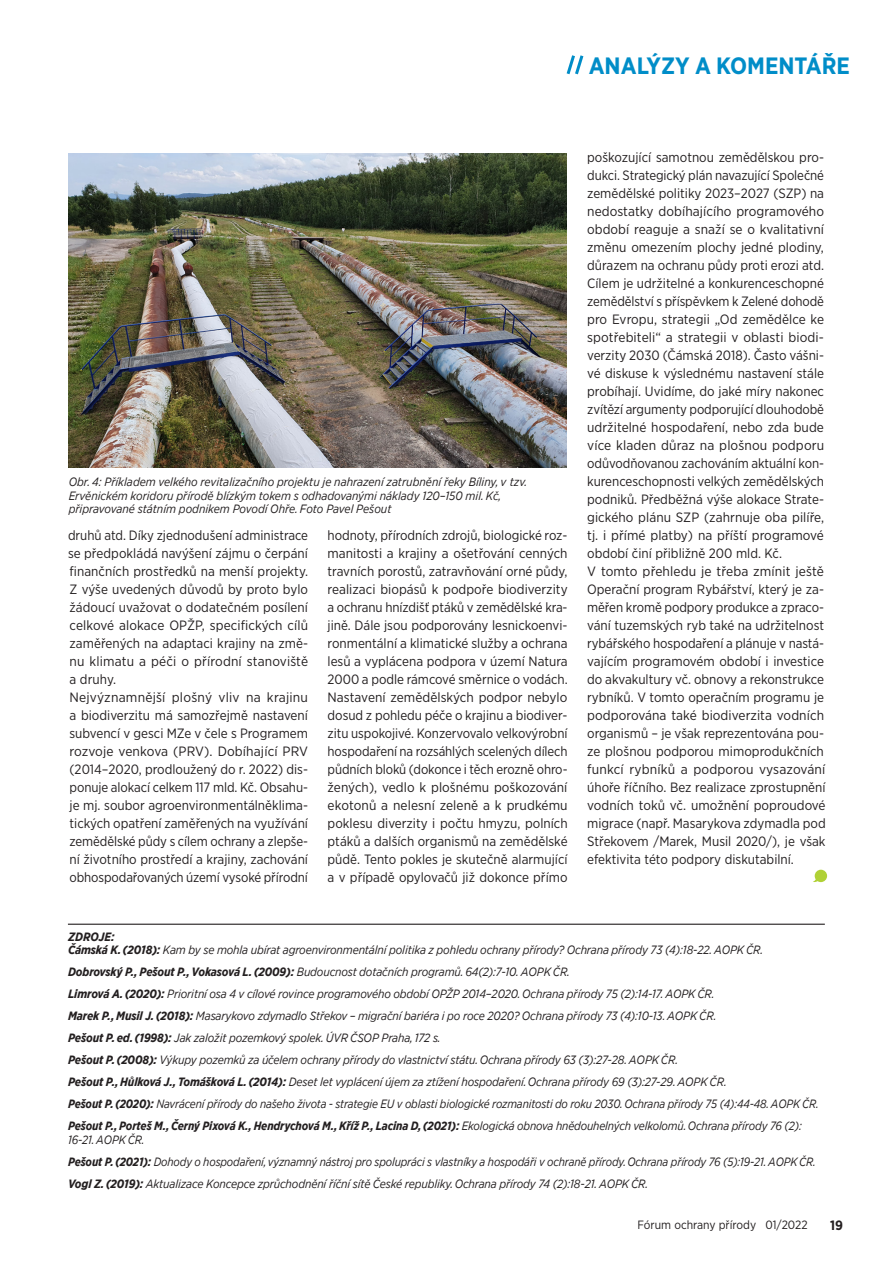
<style>
.page{position:relative;width:893px;height:1263px;background:#fff}
.page>*{position:absolute;margin:0;border:0;box-sizing:border-box;transform-origin:0 0}
.t1{font:700 23.55px "Gotham Narrow";color:#008dc8}
.t2{font:13.5px/18px "Gotham Narrow";color:#231f20;text-align:justify}
.t3{font:700 13.5px "Gotham Narrow";color:#231f20}
.t4{font:italic 12px/13.5px "Gotham Narrow";letter-spacing:-.01em;color:#231f20}
.t5{font:12px "Gotham Narrow";color:#231f20}
.s1{font-weight:700}
</style>
<div class="page">
<svg style="left:566px;top:55px;width:18px;height:20px"></svg>
<svg style="left:813px;top:870px;width:14px;height:12px"></svg>
<img style="left:69px;top:153px;width:498px;height:314px">
<hr style="left:68px;top:924px;width:757px;height:1px;background:#231f20">
<h1 class="t1" style="left:589px;top:51px;width:263px">ANALÝZY A KOMENTÁŘE</h1>
<p class="t4" style="left:69px;top:475px;width:460px">Obr. 4: Příkladem velkého revitalizačního projektu je nahrazení zatrubnění řeky Bíliny, v tzv.<br>Ervěnickém koridoru přírodě blízkým tokem s odhadovanými náklady 120–150 mil. Kč, připravované státním podnikem Povodí Ohře. Foto Pavel Pešout</p>
<p class="t2" style="left:68px;top:526px;width:242px">druhů atd. Díky zjednodušení administrace se předpokládá navýšení zájmu o čerpání finančních prostředků na menší projekty.<br>Z výše uvedených důvodů by proto bylo žádoucí uvažovat o dodatečném posílení celkové alokace OPŽP, specifických cílů zaměřených na adaptaci krajiny na změ&shy;nu klimatu a péči o přírodní stanoviště a druhy.</p>
<p class="t2" style="left:70px;top:688px;width:240px">Nejvýznamnější plošný vliv na krajinu a biodiverzitu má samozřejmě nastavení subvencí v gesci MZe v čele s Programem rozvoje venkova (PRV). Dobíhající PRV (2014–2020, prodloužený do r. 2022) dis&shy;ponuje alokací celkem 117 mld. Kč. Obsahu&shy;je mj. soubor agroenvironmentálněklima&shy;tických opatření zaměřených na využívání zemědělské půdy s cílem ochrany a zlepše&shy;ní životního prostředí a krajiny, zachování obhospodařovaných území vysoké přírodní</p>
<p class="t2" style="left:328px;top:526px;width:242px">hodnoty, přírodních zdrojů, biologické roz&shy;manitosti a krajiny a ošetřování cenných travních porostů, zatravňování orné půdy, realizaci biopásů k podpoře biodiverzity a ochranu hnízdišť ptáků v zemědělské kra&shy;jině. Dále jsou podporovány lesnickoenvi&shy;ronmentální a klimatické služby a ochrana lesů a vyplácena podpora v území Natura 2000 a podle rámcové směrnice o vodách.<br>Nastavení zemědělských podpor nebylo dosud z pohledu péče o krajinu a biodiver&shy;zitu uspokojivé. Konzervovalo velkovýrobní hospodaření na rozsáhlých scelených dílech půdních bloků (dokonce i těch erozně ohro&shy;žených), vedlo k plošnému poškozování ekotonů a nelesní zeleně a k prudkému poklesu diverzity i počtu hmyzu, polních ptáků a dalších organismů na zemědělské půdě. Tento pokles je skutečně alarmující a v případě opylovačů již dokonce přímo</p>
<p class="t2" style="left:587px;top:148px;width:239px">poškozující samotnou zemědělskou pro&shy;dukci. Strategický plán navazující Společné zemědělské politiky 2023–2027 (SZP) na nedostatky dobíhajícího programového období reaguje a snaží se o kvalitativní změnu omezením plochy jedné plodiny, důrazem na ochranu půdy proti erozi atd.<br>Cílem je udržitelné a konkurenceschopné zemědělství s příspěvkem k Zelené dohodě pro Evropu, strategii „Od zemědělce ke spotřebiteli“ a strategii v oblasti biodi&shy;verzity 2030 (Čámská 2018). Často vášni&shy;vé diskuse k výslednému nastavení stále probíhají. Uvidíme, do jaké míry nakonec zvítězí argumenty podporující dlouhodobě udržitelné hospodaření, nebo zda bude více kladen důraz na plošnou podporu odůvodňovanou zachováním aktuální kon&shy;kurenceschopnosti velkých zemědělských podniků. Předběžná výše alokace Strate&shy;gického plánu SZP (zahrnuje oba pilíře, tj. i přímé platby) na příští programové období činí přibližně 200 mld. Kč.</p>
<p class="t2" style="left:587px;top:562px;width:240px;text-align:left">V tomto přehledu je třeba zmínit ještě Operační program Rybářství, který je za&shy;měřen kromě podpory produkce a zpraco&shy;vání tuzemských ryb také na udržitelnost rybářského hospodaření a plánuje v nastá&shy;vajícím programovém období i investice do akvakultury vč. obnovy a rekonstrukce rybníků. V tomto operačním programu je podporována také biodiverzita vodních organismů – je však reprezentována pou&shy;ze plošnou podporou mimoprodukčních funkcí rybníků a podporou vysazování úhoře říčního. Bez realizace zprostupnění vodních toků vč. umožnění poproudové migrace (např. Masarykova zdymadla pod Střekovem /Marek, Musil 2020/), je však efektivita této podpory diskutabilní.</p>
<p class="t4" style="left:68px;top:929px;width:697px"><span class="s1">ZDROJE:<br>Čámská K. (2018):</span> Kam by se mohla ubírat agroenvironmentální politika z pohledu ochrany přírody? Ochrana přírody 73 (4):18-22. AOPK ČR.</p>
<p class="t4" style="left:68px;top:965px;width:503px"><span class="s1">Dobrovský P., Pešout P., Vokasová L. (2009):</span> Budoucnost dotačních programů. 64(2):7-10. AOPK ČR.</p>
<p class="t4" style="left:68px;top:987px;width:648px"><span class="s1">Limrová A. (2020):</span> Prioritní osa 4 v cílové rovince programového období OPŽP 2014–2020. Ochrana přírody 75 (2):14-17. AOPK ČR.</p>
<p class="t4" style="left:68px;top:1009px;width:650px"><span class="s1">Marek P., Musil J. (2018):</span> Masarykovo zdymadlo Střekov – migrační bariéra i po roce 2020? Ochrana přírody 73 (4):10-13. AOPK ČR.</p>
<p class="t4" style="left:68px;top:1031px;width:374px"><span class="s1">Pešout P. ed. (1998):</span> Jak založit pozemkový spolek. ÚVR ČSOP Praha, 172 s.</p>
<p class="t4" style="left:68px;top:1053px;width:612px"><span class="s1">Pešout P. (2008):</span> Výkupy pozemků za účelem ochrany přírody do vlastnictví státu. Ochrana přírody 63 (3):27-28. AOPK ČR.</p>
<p class="t4" style="left:68px;top:1075px;width:660px"><span class="s1">Pešout P., Hůlková J., Tomášková L. (2014):</span> Deset let vyplácení újem za ztížení hospodaření. Ochrana přírody 69 (3):27-29. AOPK ČR.</p>
<p class="t4" style="left:68px;top:1097px;width:752px"><span class="s1">Pešout P. (2020):</span> Navrácení přírody do našeho života - strategie EU v oblasti biologické rozmanitosti do roku 2030. Ochrana přírody 75 (4):44-48. AOPK ČR.</p>
<p class="t4" style="left:68px;top:1119px;width:735px"><span class="s1">Pešout P., Porteš M., Černý Pixová K., Hendrychová M., Kříž P., Lacina D, (2021):</span> Ekologická obnova hnědouhelných velkolomů. Ochrana přírody 76 (2):<br>16-21. AOPK ČR.</p>
<p class="t4" style="left:68px;top:1154px;width:749px"><span class="s1">Pešout P. (2021):</span> Dohody o hospodaření, významný nástroj pro spolupráci s vlastníky a hospodáři v ochraně přírody. Ochrana přírody 76 (5):19-21. AOPK ČR.</p>
<p class="t4" style="left:68px;top:1176px;width:582px"><span class="s1">Vogl Z. (2019):</span> Aktualizace Koncepce zprůchodnění říční sítě České republiky. Ochrana přírody 74 (2):18-21. AOPK ČR.</p>
<p class="t5" style="left:637px;top:1217px;width:172px">Fórum ochrany přírody 01/2022</p>
<p class="t3" style="left:830px;top:1216px;width:14px">19</p>
</div>
